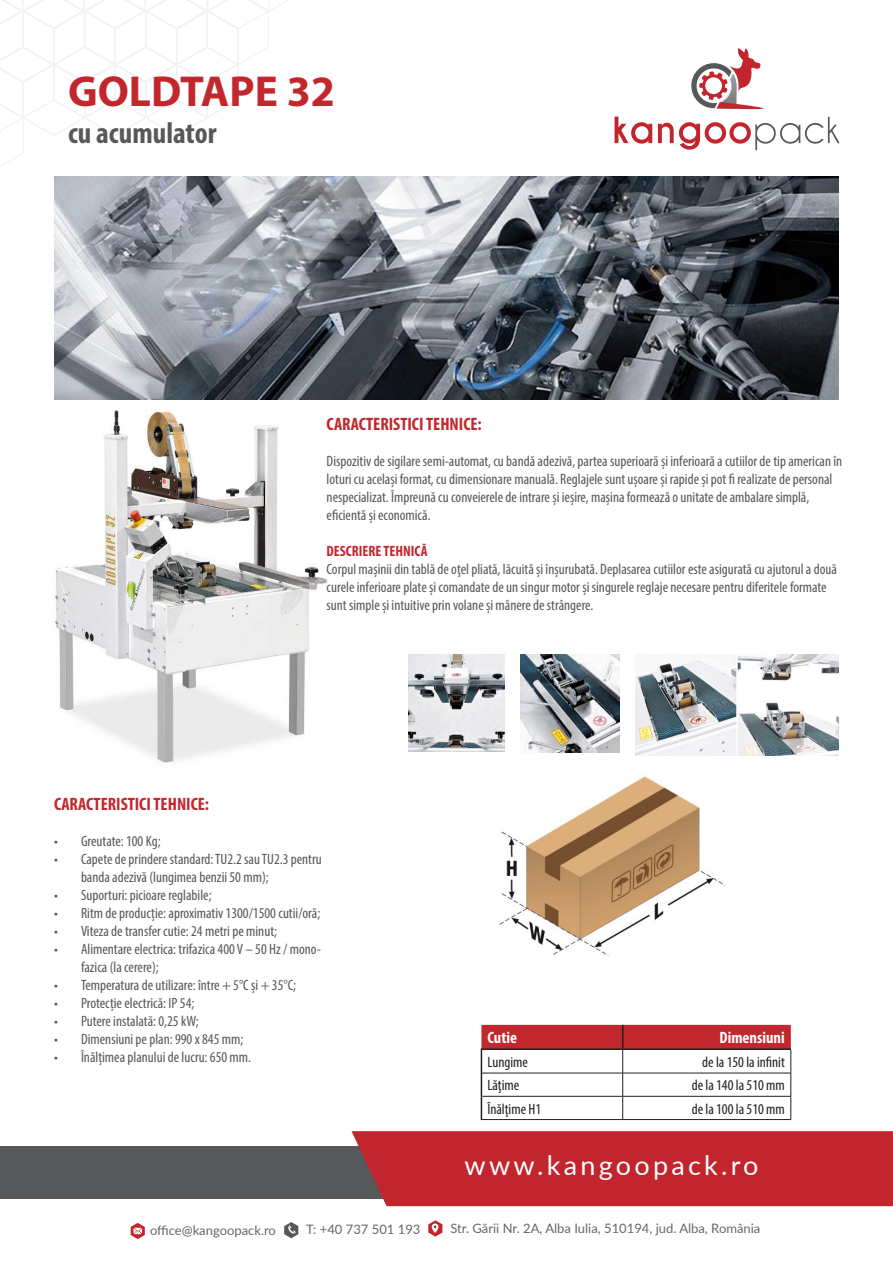
<style>
.page{position:relative;width:893px;height:1263px;background:#fff}
.page>*{position:absolute;margin:0;border:0;box-sizing:border-box;transform-origin:0 0}
.t1{font:700 43.5px "Myriad Pro";color:#c2272d}
.t2{font:700 condensed 30px "Myriad Pro";color:#57585a}
.t3{font:27px "Lato";letter-spacing:.12em;color:#fff}
.t4{font:700 condensed 18px "Myriad Pro";color:#c2272d}
.t5{font:700 condensed 16.5px "Myriad Pro";color:#fff}
.t6{font:condensed 15px/18px "Myriad Pro";color:#57585a}
.t7{font:condensed 15px "Myriad Pro";color:#231f20}
.t8{font:700 condensed 15px "Myriad Pro";color:#c2272d}
.t9{font:13.05px "Lato";color:#676767}
</style>
<div class="page">
<svg style="left:0;top:0;width:288px;height:167px"></svg>
<div style="left:0;top:1146px;width:893px;height:52px;background:#57585a"></div>
<div style="left:352px;top:1131px;width:541px;height:75px;background:#c2252d"></div>
<svg style="left:614px;top:117px;width:38px;height:27px"></svg>
<svg style="left:658px;top:117px;width:182px;height:33px"></svg>
<svg style="left:691px;top:48px;width:72px;height:62px"></svg>
<svg style="left:428px;top:1220px;width:14px;height:16px"></svg>
<svg style="left:284px;top:1222px;width:14px;height:16px"></svg>
<svg style="left:131px;top:1223px;width:14px;height:16px"></svg>
<img style="left:54px;top:399px;width:282px;height:364px">
<svg style="left:481px;top:1025px;width:311px;height:94px"></svg>
<hr style="left:481px;top:1119px;width:142px;height:1px;background:#231f20">
<hr style="left:623px;top:1119px;width:168px;height:1px;background:#231f20">
<img style="left:54px;top:176px;width:785px;height:223px">
<img style="left:409px;top:655px;width:95px;height:96px">
<img style="left:521px;top:655px;width:98px;height:97px">
<img style="left:636px;top:655px;width:203px;height:100px">
<img style="left:499px;top:776px;width:226px;height:180px">
<p class="t1" style="left:68px;top:63px;width:268px">GOLDTAPE 32</p>
<p class="t2" style="left:68px;top:114px;width:150px">cu acumulator</p>
<p class="t4" style="left:327px;top:413px;width:157px">CARACTERISTICI TEHNICE:</p>
<p class="t6" style="left:327px;top:452px;width:517px">Dispozitiv de sigilare semi-automat, cu bandă adezivă, partea superioară și inferioară a cutiilor de tip american în loturi cu același format, cu dimensionare manuală. Reglajele sunt ușoare și rapide și pot fi realizate de personal nespecializat. Împreună cu conveierele de intrare și ieșire, mașina formează o unitate de ambalare simplă, eficientă și economică.</p>
<p class="t8" style="left:327px;top:542px;width:102px">DESCRIERE TEHNICĂ</p>
<p class="t6" style="left:327px;top:560px;width:512px">Corpul mașinii din tablă de oţel pliată, lăcuită și înșurubată. Deplasarea cutiilor este asigurată cu ajutorul a două curele inferioare plate și comandate de un singur motor și singurele reglaje necesare pentru diferitele formate sunt simple și intuitive prin volane și mânere de strângere.</p>
<p class="t4" style="left:54px;top:793px;width:157px">CARACTERISTICI TEHNICE:</p>
<p class="t6" style="left:54px;top:832px;width:108px">• Greutate: 100 Kg;</p>
<p class="t6" style="left:81px;top:850px;width:242px;text-indent:-27px">• Capete de prindere standard: TU2.2 sau TU2.3 pentru banda adezivă (lungimea benzii 50 mm);</p>
<p class="t6" style="left:54px;top:886px;width:159px">• Suporturi: picioare reglabile;</p>
<p class="t6" style="left:54px;top:904px;width:268px">• Ritm de producție: aproximativ 1300/1500 cutii/oră;</p>
<p class="t6" style="left:54px;top:922px;width:225px">• Viteza de transfer cutie: 24 metri pe minut;</p>
<p class="t6" style="left:81px;top:940px;width:242px;text-indent:-27px">• Alimentare electrica: trifazica 400 V – 50 Hz / mono&shy;fazica (la cerere);</p>
<p class="t6" style="left:54px;top:976px;width:244px">• Temperatura de utilizare: între + 5°C și + 35°C;</p>
<p class="t6" style="left:54px;top:994px;width:142px">• Protecție electrică: IP 54;</p>
<p class="t6" style="left:54px;top:1012px;width:146px">• Putere instalată: 0,25 kW;</p>
<p class="t6" style="left:54px;top:1030px;width:191px">• Dimensiuni pe plan: 990 x 845 mm;</p>
<p class="t6" style="left:54px;top:1048px;width:199px">• Înălțimea planului de lucru: 650 mm.</p>
<p class="t5" style="left:487px;top:1027px;width:31px">Cutie</p>
<p class="t5" style="left:719px;top:1027px;width:67px">Dimensiuni</p>
<p class="t7" style="left:487px;top:1053px;width:42px">Lungime</p>
<p class="t7" style="left:702px;top:1053px;width:84px">de la 150 la infinit</p>
<p class="t7" style="left:487px;top:1076px;width:33px">Lăţime</p>
<p class="t7" style="left:692px;top:1076px;width:95px">de la 140 la 510 mm</p>
<p class="t7" style="left:487px;top:1099px;width:55px">Înălţime H1</p>
<p class="t7" style="left:692px;top:1099px;width:95px">de la 100 la 510 mm</p>
<h3 class="t3" style="left:465px;top:1146px;width:295px">www.kangoopack.ro</h3>
<p class="t9" style="left:150px;top:1220px;width:127px">office@kangoopack.ro</p>
<p class="t9" style="left:306px;top:1219px;width:116px">T: +40 737 501 193</p>
<p class="t9" style="left:450px;top:1219px;width:312px">Str. Gării Nr. 2A, Alba Iulia, 510194, jud. Alba, România</p>
</div>
